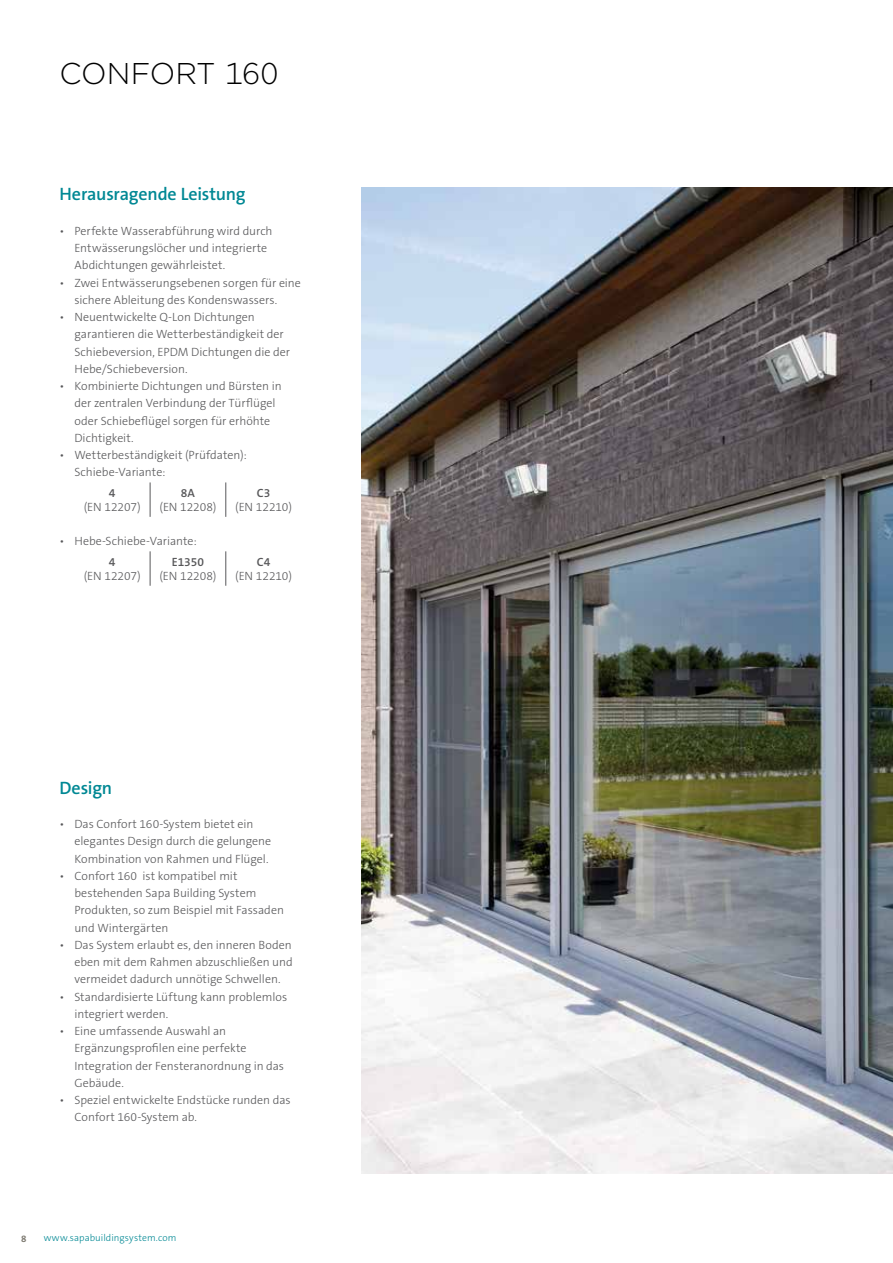
<style>
.page{position:relative;width:893px;height:1263px;background:#fff}
.page>*{position:absolute;margin:0;border:0;box-sizing:border-box;transform-origin:0 0}
.t1{font:300 30px "Gotham";letter-spacing:-.005em;color:#000}
.t2{font:600 18px "The Sans B W6";letter-spacing:-.01em;color:#008894}
.t3{font:300 12px/17.2px "The Sans B W3";color:#58585a}
.t4{font:600 12px "The Sans B W6";letter-spacing:-.005em;color:#58585a}
.t5{font:300 9.75px "The Sans B W3";letter-spacing:.01em;color:#008894}
.t6{font:700 9.75px "The Sans B W7";color:#7e7b72}
</style>
<div class="page">
<img style="left:361px;top:187px;width:532px;height:987px">
<hr style="left:150px;top:482px;width:1px;height:35px;background:#58585a">
<hr style="left:226px;top:482px;width:1px;height:35px;background:#58585a">
<hr style="left:150px;top:551px;width:1px;height:35px;background:#58585a">
<hr style="left:226px;top:551px;width:1px;height:35px;background:#58585a">
<h1 class="t1" style="left:60px;top:54px;width:220px">CONFORT 160</h1>
<h2 class="t2" style="left:60px;top:183px;width:187px">Herausragende Leistung</h2>
<p class="t3" style="left:74px;top:222px;width:200px;text-indent:-15px">• Perfekte Wasserabführung wird durch<br>Entwässerungslöcher und integrierte<br>Abdichtungen gewährleistet.</p>
<p class="t3" style="left:74px;top:274px;width:228px;text-indent:-15px">• Zwei Entwässerungsebenen sorgen für eine sichere Ableitung des Kondenswassers.</p>
<p class="t3" style="left:74px;top:309px;width:217px;text-indent:-15px">• Neuentwickelte Q-Lon Dichtungen garantieren die Wetterbeständigkeit der Schiebeversion, EPDM Dichtungen die der Hebe/Schiebeversion.</p>
<p class="t3" style="left:74px;top:377px;width:209px;text-indent:-15px">• Kombinierte Dichtungen und Bürsten in der zentralen Verbindung der Türflügel oder Schiebeflügel sorgen für erhöhte Dichtigkeit.</p>
<p class="t3" style="left:74px;top:446px;width:174px;text-indent:-15px">• Wetterbeständigkeit (Prüfdaten):<br>Schiebe-Variante:</p>
<p class="t4" style="left:109px;top:486px;width:8px">4</p>
<p class="t3" style="left:84px;top:498px;width:58px">(EN 12207)</p>
<p class="t4" style="left:257px;top:486px;width:15px">C3</p>
<p class="t3" style="left:235px;top:498px;width:58px">(EN 12210)</p>
<p class="t4" style="left:181px;top:486px;width:16px">8A</p>
<p class="t3" style="left:160px;top:498px;width:58px">(EN 12208)</p>
<p class="t3" style="left:60px;top:533px;width:139px">• Hebe-Schiebe-Variante:</p>
<p class="t4" style="left:109px;top:554px;width:8px">4</p>
<p class="t3" style="left:84px;top:567px;width:58px">(EN 12207)</p>
<p class="t4" style="left:172px;top:554px;width:33px">E1350</p>
<p class="t3" style="left:160px;top:567px;width:58px">(EN 12208)</p>
<p class="t4" style="left:257px;top:554px;width:15px">C4</p>
<p class="t3" style="left:235px;top:567px;width:58px">(EN 12210)</p>
<h2 class="t2" style="left:60px;top:776px;width:54px">Design</h2>
<p class="t3" style="left:74px;top:815px;width:198px;text-indent:-15px">• Das Confort 160-System bietet ein elegantes Design durch die gelungene<br>Kombination von Rahmen und Flügel.</p>
<p class="t3" style="left:74px;top:867px;width:211px;text-indent:-15px">• Confort 160 ist kompatibel mit bestehenden Sapa Building System<br>Produkten, so zum Beispiel mit Fassaden und Wintergärten</p>
<p class="t3" style="left:74px;top:936px;width:220px;text-align:justify;text-indent:-15px">• Das System erlaubt es, den inneren Boden eben mit dem Rahmen abzuschließen und vermeidet dadurch unnötige Schwellen.</p>
<p class="t3" style="left:74px;top:988px;width:214px;text-indent:-15px">• Standardisierte Lüftung kann problemlos integriert werden.</p>
<p class="t3" style="left:74px;top:1022px;width:211px;text-indent:-15px">• Eine umfassende Auswahl an<br>Ergänzungsprofilen eine perfekte<br>Integration der Fensteranordnung in das<br>Gebäude.</p>
<p class="t3" style="left:74px;top:1091px;width:218px;text-indent:-15px">• Speziel entwickelte Endstücke runden das<br>Confort 160-System ab.</p>
<p class="t6" style="left:21px;top:1232px;width:7px">8</p>
<p class="t5" style="left:44px;top:1232px;width:134px">www.sapabuildingsystem.com</p>
</div>
